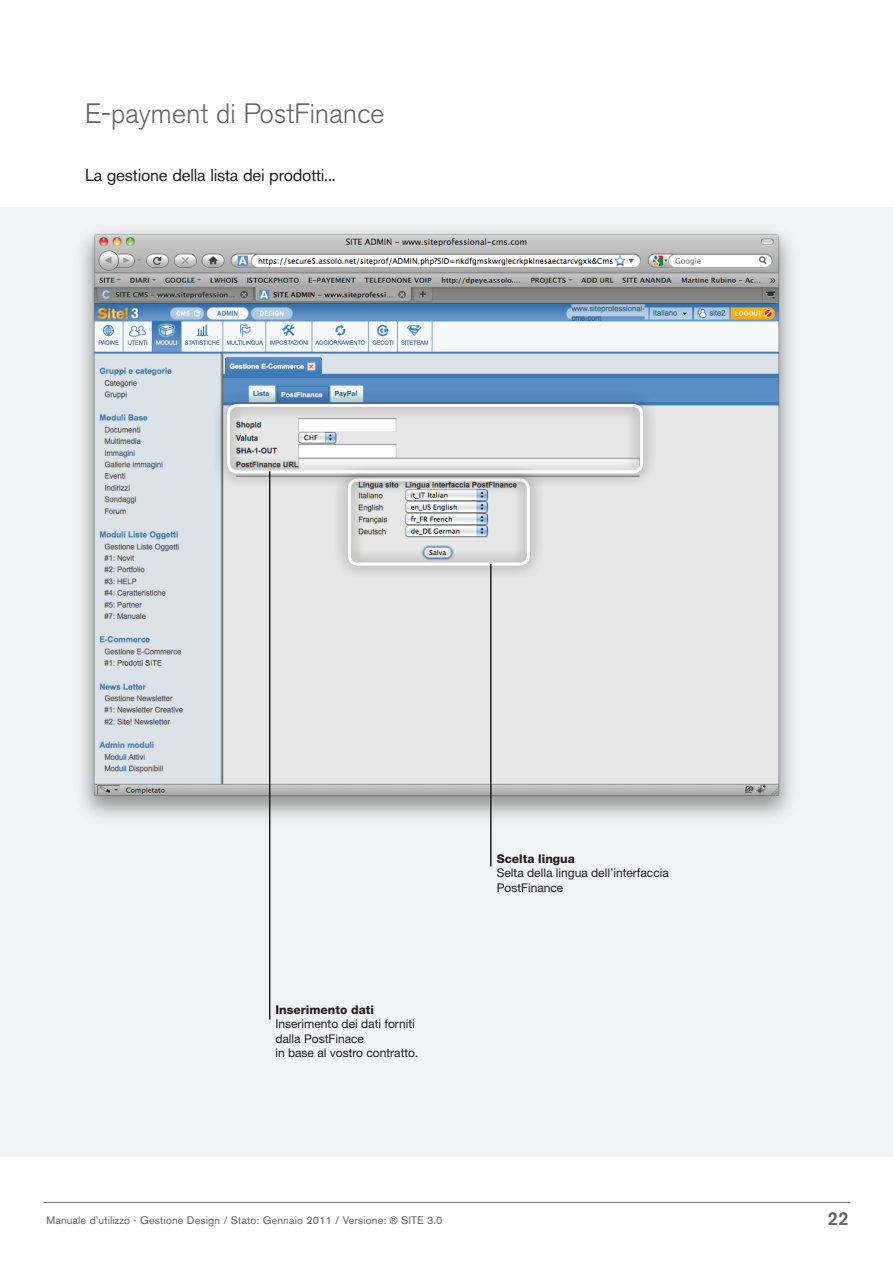
<style>
.page{position:relative;width:893px;height:1263px;background:#fff}
.page>*{position:absolute;margin:0;border:0;box-sizing:border-box;transform-origin:0 0}
.t1{font:300 27px "AK11";color:#636366}
.t2{font:500 18px "AK11";color:#636366}
.t3{font:16.5px "AK11";color:#231f20}
.t4{font:12px/14.4px "Helvetica Neue LT";color:#231f20}
.t5{font:800 12px "Helvetica Neue LT";color:#231f20}
.t6{font:10.5px "AK11";letter-spacing:.025em;color:#636366}
.s1{font-family:"Arial"}
</style>
<div class="page">
<div style="left:0;top:207px;width:893px;height:950px;background:#f2f3f4"></div>
<img style="left:81px;top:231px;width:711px;height:598px">
<hr style="left:44px;top:1202px;width:807px;height:1px;background:#6c6d70">
<div style="left:333px;top:463px;width:211px;height:116px;background:#231f20;opacity:.87"></div>
<div style="left:348px;top:478px;width:182px;height:88px;border:3px solid #fff;border-radius:9px"></div>
<div style="left:212px;top:389px;width:445px;height:98px;background:#231f20;opacity:.87"></div>
<div style="left:227px;top:404px;width:416px;height:69px;border:3px solid #fff;border-radius:9px"></div>
<hr style="left:490px;top:564px;width:2px;height:302px;background:#231f20">
<hr style="left:269px;top:471px;width:1px;height:548px;background:#231f20">
<h1 class="t1" style="left:85px;top:98px;width:301px">E-payment di PostFinance</h1>
<h3 class="t3" style="left:85px;top:165px;width:252px">La gestione della lista dei prodotti...</h3>
<p class="t5" style="left:275px;top:1002px;width:100px">Inserimento dati</p>
<p class="t4" style="left:275px;top:1016px;width:145px">Inserimento dei dati forniti dalla PostFinace<br>in base al vostro contratto.</p>
<p class="t5" style="left:497px;top:851px;width:80px">Scelta lingua</p>
<p class="t4" style="left:497px;top:866px;width:174px">Selta della lingua dell’interfaccia<br>PostFinance</p>
<p class="t6" style="left:47px;top:1214px;width:397px">Manuale d’utilizzo - Gestione Design / Stato: Gennaio 2011 / Versione: <span class="s1">®</span> SITE 3.0</p>
<h2 class="t2" style="left:827px;top:1208px;width:22px">22</h2>
</div>
